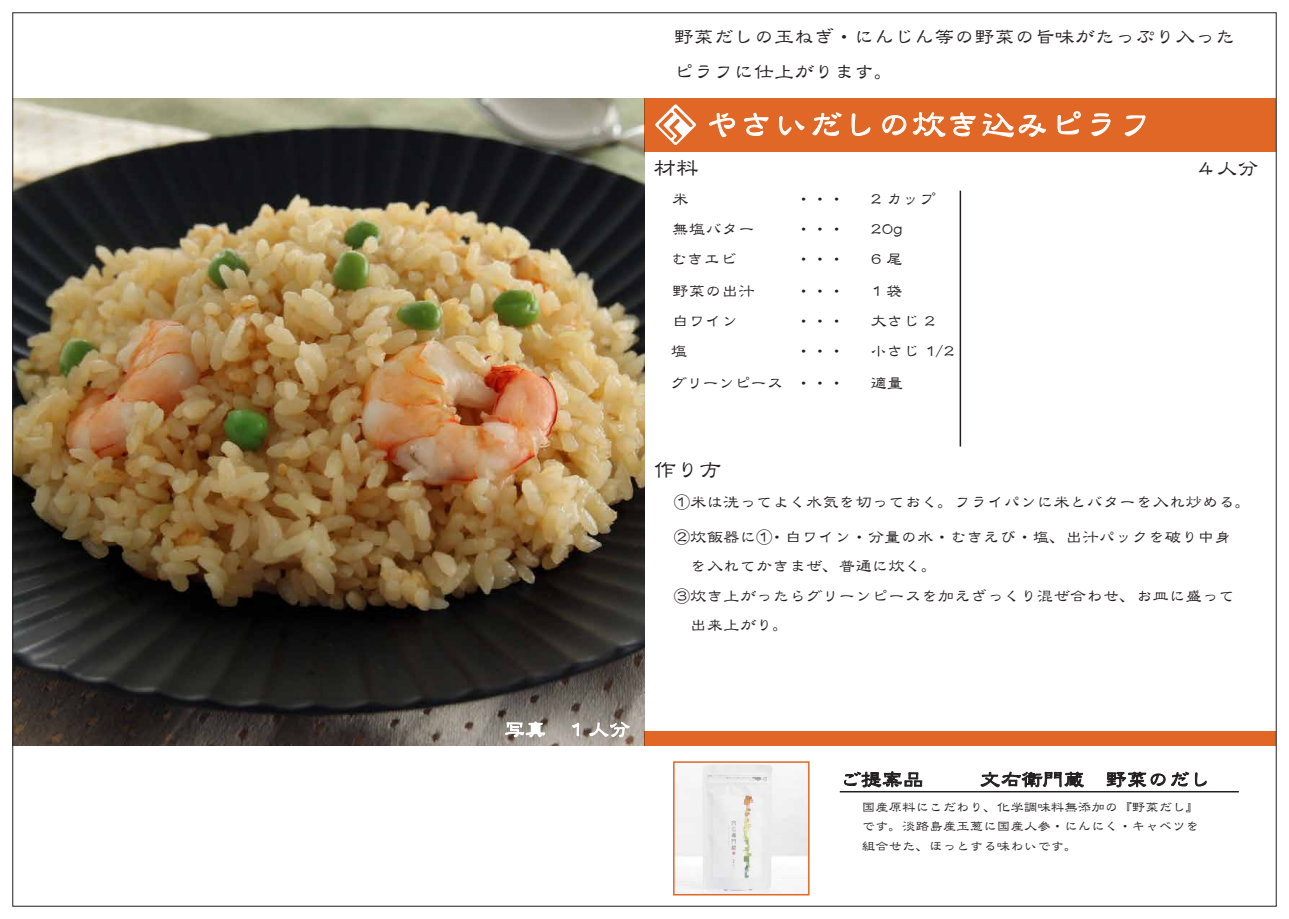
<style>
.page{position:relative;width:1289px;height:919px;background:#fff}
.page>*{position:absolute;margin:0;border:0;box-sizing:border-box;transform-origin:0 0}
.t1{font:34.5px "DF Lei Sho SB MP RKSJ H";color:#fff}
.t2{font:22.5px "DF Lei Sho SB MP RKSJ H";color:#231f20}
.t3{font:21px "DF Lei Sho SB MP RKSJ H";color:#231f20}
.t4{font:21px "DF Lei Sho SB MP RKSJ H";color:#fff}
.t5{font:20.1px/35.1px "DF Lei Sho SB MP RKSJ H";color:#231f20}
.t6{font:16.5px/34.7px "DF Lei Sho SB MP RKSJ H";color:#231f20}
.t7{font:16.5px "DF Lei Sho SB MP RKSJ H";letter-spacing:-.025em;color:#231f20}
.t8{font:13.5px/19.5px "DF Lei Sho SB MP RKSJ H";color:#231f20;text-align:justify}
</style>
<div class="page">
<img style="left:676px;top:764px;width:130px;height:128px">
<div style="left:673px;top:761px;width:136px;height:134px;border:2px solid #e06725"></div>
<img style="left:15px;top:98px;width:629px;height:647px">
<div style="left:644px;top:98px;width:632px;height:53px;background:#e06725"></div>
<div style="left:644px;top:731px;width:632px;height:14px;background:#e06725"></div>
<svg style="left:844px;top:771px;width:78px;height:16px"></svg>
<svg style="left:980px;top:771px;width:104px;height:16px"></svg>
<svg style="left:1106px;top:771px;width:100px;height:16px"></svg>
<svg style="left:709px;top:113px;width:26px;height:24px"></svg>
<svg style="left:744px;top:112px;width:24px;height:24px"></svg>
<svg style="left:779px;top:116px;width:25px;height:20px"></svg>
<svg style="left:812px;top:112px;width:30px;height:24px"></svg>
<svg style="left:851px;top:113px;width:19px;height:23px"></svg>
<svg style="left:882px;top:115px;width:24px;height:21px"></svg>
<svg style="left:912px;top:112px;width:63px;height:25px"></svg>
<svg style="left:982px;top:113px;width:64px;height:25px"></svg>
<svg style="left:1057px;top:111px;width:24px;height:24px"></svg>
<svg style="left:1091px;top:113px;width:19px;height:23px"></svg>
<svg style="left:1124px;top:115px;width:21px;height:21px"></svg>
<svg style="left:655px;top:104px;width:41px;height:41px"></svg>
<hr style="left:959px;top:191px;width:2px;height:255px;background:#231f20">
<hr style="left:839px;top:791px;width:399px;height:1px;background:#231f20">
<svg style="left:505px;top:721px;width:40px;height:16px"></svg>
<svg style="left:572px;top:722px;width:7px;height:14px"></svg>
<svg style="left:589px;top:721px;width:40px;height:16px"></svg>
<p class="t5" style="left:673px;top:19px;width:563px">野菜だしの玉ねぎ・にんじん等の野菜の旨味がたっぷり入ったピラフに仕上がります。</p>
<h2 class="t2" style="left:653px;top:157px;width:46px">材料</h2>
<h1 class="t1" style="left:705px;top:107px;width:449px">やさいだしの炊き込みピラフ</h1>
<p class="t6" style="left:672px;top:182px;width:18px">米</p>
<p class="t6" style="left:795px;top:182px;width:51px">・・・</p>
<p class="t6" style="left:870px;top:182px;width:67px">2 カップ</p>
<p class="t6" style="left:672px;top:212px;width:84px">無塩バター</p>
<p class="t6" style="left:795px;top:212px;width:51px">・・・</p>
<p class="t6" style="left:870px;top:212px;width:33px">20g</p>
<p class="t6" style="left:670px;top:241px;width:67px">むきエビ</p>
<p class="t6" style="left:795px;top:241px;width:51px">・・・</p>
<p class="t6" style="left:870px;top:241px;width:34px">6尾</p>
<p class="t6" style="left:672px;top:274px;width:84px">野菜の出汁</p>
<p class="t6" style="left:795px;top:274px;width:51px">・・・</p>
<p class="t6" style="left:870px;top:274px;width:34px">1袋</p>
<p class="t6" style="left:672px;top:304px;width:67px">白ワイン</p>
<p class="t6" style="left:795px;top:304px;width:51px">・・・</p>
<p class="t6" style="left:870px;top:304px;width:67px">大さじ 2</p>
<p class="t6" style="left:670px;top:334px;width:18px">塩</p>
<p class="t6" style="left:795px;top:334px;width:51px">・・・</p>
<p class="t6" style="left:870px;top:334px;width:86px">小さじ 1/2</p>
<p class="t7" style="left:670px;top:374px;width:176px">グリーンピース ・・・</p>
<p class="t6" style="left:870px;top:365px;width:34px">適量</p>
<h2 class="t2" style="left:654px;top:459px;width:69px">作り方</h2>
<p class="t3" style="left:1195px;top:158px;width:64px">４人分</p>
<p class="t6" style="left:673px;top:485px;width:579px">①米は洗ってよく水気を切っておく。フライパンに米とバターを入れ炒める。<br>②炊飯器に①・白ワイン・分量の水・むきえび・塩、出汁パックを破り中身</p>
<p class="t6" style="left:673px;top:550px;width:562px;line-height:30.6px">　を入れてかきまぜ、普通に炊く。<br>③炊き上がったらグリーンピースを加えざっくり混ぜ合わせ、お皿に盛って</p>
<p class="t6" style="left:673px;top:608px;width:117px">　出来上がり。</p>
<p class="t4" style="left:504px;top:719px;width:127px">写真　１人分</p>
<p class="t3" style="left:839px;top:768px;width:85px">ご提案品</p>
<p class="t3" style="left:979px;top:768px;width:232px">文右衛門蔵　野菜のだし</p>
<p class="t8" style="left:861px;top:797px;width:339px">国産原料にこだわり、化学調味料無添加の『野菜だし』です。淡路島産玉葱に国産人参・にんにく・キャベツを組合せた、ほっとする味わいです。</p>
</div>
